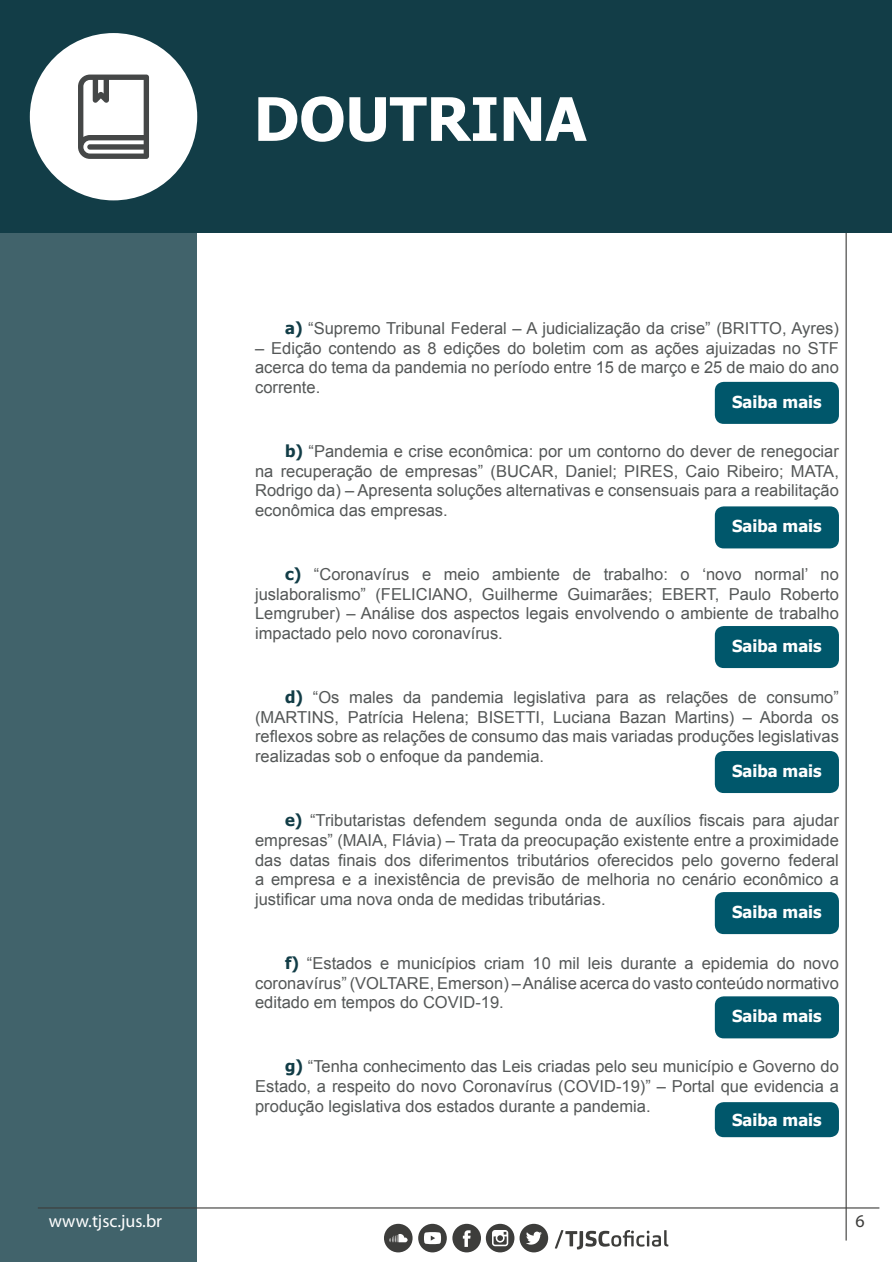
<style>
.page{position:relative;width:893px;height:1262px;background:#fff}
.page>*{position:absolute;margin:0;border:0;box-sizing:border-box;transform-origin:0 0}
.t1{font:700 60px "Tahoma";color:#fff}
.t2{font:18px "Myriad Pro";color:#fff}
.t3{font:18px "Myriad Pro";color:#3d3d3b}
.t4{font:16.5px/19.8px "Arial";color:#545757;text-align:justify}
.t5{font:700 16.5px "Tahoma";color:#fff}
.s1{font-family:"Tahoma";font-weight:700;color:#123d47}
</style>
<div class="page">
<svg style="left:555px;top:1230px;width:113px;height:19px"></svg>
<svg style="left:418px;top:1223px;width:130px;height:29px"></svg>
<svg style="left:384px;top:1223px;width:28px;height:29px"></svg>
<div style="left:0;top:0;width:196px;height:1262px;background:#41636b"></div>
<hr style="left:38px;top:1207px;width:841px;height:1px;background:#3d3d3b">
<hr style="left:845px;top:54px;width:1px;height:1186px;background:#3d3d3b">
<div style="left:1px;top:0;width:891px;height:233px;background:#123d47"></div>
<div style="left:30px;top:33px;width:167px;height:167px;background:#fff;border-radius:50%"></div>
<svg style="left:78px;top:75px;width:71px;height:84px"></svg>
<div style="left:714px;top:382px;width:125px;height:42px;background:#00576b;border-radius:9px"></div>
<div style="left:714px;top:506px;width:125px;height:42px;background:#00576b;border-radius:9px"></div>
<div style="left:714px;top:626px;width:125px;height:42px;background:#00576b;border-radius:9px"></div>
<div style="left:714px;top:751px;width:125px;height:42px;background:#00576b;border-radius:9px"></div>
<div style="left:714px;top:1102px;width:125px;height:35px;background:#00576b;border-radius:9px"></div>
<div style="left:714px;top:892px;width:125px;height:42px;background:#00576b;border-radius:9px"></div>
<div style="left:714px;top:996px;width:125px;height:42px;background:#00576b;border-radius:9px"></div>
<h1 class="t1" style="left:254px;top:77px;width:334px">DOUTRINA</h1>
<p class="t4" style="left:285px;top:318px;width:555px"><span class="s1">a)</span> “Supremo Tribunal Federal – A judicialização da crise” (BRITTO, Ayres)</p>
<p class="t4" style="left:255px;top:338px;width:585px">– Edição contendo as 8 edições do boletim com as ações ajuizadas no STF acerca do tema da pandemia no período entre 15 de março e 25 de maio do ano corrente.</p>
<p class="t5" style="left:732px;top:390px;width:91px">Saiba mais</p>
<p class="t4" style="left:255px;top:441px;width:585px;text-indent:30px"><span class="s1">b)</span> “Pandemia e crise econômica: por um contorno do dever de renegociar na recuperação de empresas” (BUCAR, Daniel; PIRES, Caio Ribeiro; MATA, Rodrigo da) – Apresenta soluções alternativas e consensuais para a reabilitação econômica das empresas.</p>
<p class="t5" style="left:732px;top:515px;width:91px">Saiba mais</p>
<p class="t4" style="left:255px;top:564px;width:585px;text-indent:30px"><span class="s1">c)</span> “Coronavírus e meio ambiente de trabalho: o ‘novo normal’ no juslaboralismo” (FELICIANO, Guilherme Guimarães; EBERT, Paulo Roberto Lemgruber) – Análise dos aspectos legais envolvendo o ambiente de trabalho impactado pelo novo coronavírus.</p>
<p class="t5" style="left:732px;top:634px;width:91px">Saiba mais</p>
<p class="t4" style="left:255px;top:687px;width:585px;text-indent:30px"><span class="s1">d)</span> “Os males da pandemia legislativa para as relações de consumo” (MARTINS, Patrícia Helena; BISETTI, Luciana Bazan Martins) – Aborda os reflexos sobre as relações de consumo das mais variadas produções legislativas realizadas sob o enfoque da pandemia.</p>
<p class="t5" style="left:732px;top:759px;width:91px">Saiba mais</p>
<p class="t4" style="left:255px;top:810px;width:585px;text-indent:30px"><span class="s1">e)</span> “Tributaristas defendem segunda onda de auxílios fiscais para ajudar empresas” (MAIA, Flávia) – Trata da preocupação existente entre a proximidade das datas finais dos diferimentos tributários oferecidos pelo governo federal a empresa e a inexistência de previsão de melhoria no cenário econômico a justificar uma nova onda de medidas tributárias.</p>
<p class="t5" style="left:732px;top:900px;width:91px">Saiba mais</p>
<p class="t4" style="left:255px;top:953px;width:585px;text-indent:30px"><span class="s1">f)</span> “Estados e municípios criam 10 mil leis durante a epidemia do novo coronavírus” (VOLTARE, Emerson) – Análise acerca do vasto conteúdo normativo editado em tempos do COVID-19.</p>
<p class="t5" style="left:732px;top:1004px;width:91px">Saiba mais</p>
<p class="t4" style="left:255px;top:1056px;width:585px;text-indent:30px"><span class="s1">g)</span> “Tenha conhecimento das Leis criadas pelo seu município e Governo do Estado, a respeito do novo Coronavírus (COVID-19)” – Portal que evidencia a produção legislativa dos estados durante a pandemia.</p>
<p class="t5" style="left:732px;top:1108px;width:91px">Saiba mais</p>
<p class="t2" style="left:37px;top:1211px;width:126px">wwww.tjsc.jus.br</p>
<p class="t2" style="left:51px;top:1213px;width:101px">ww.tjsc.jus.br</p>
<p class="t3" style="left:855px;top:1211px;width:11px">6</p>
</div>
